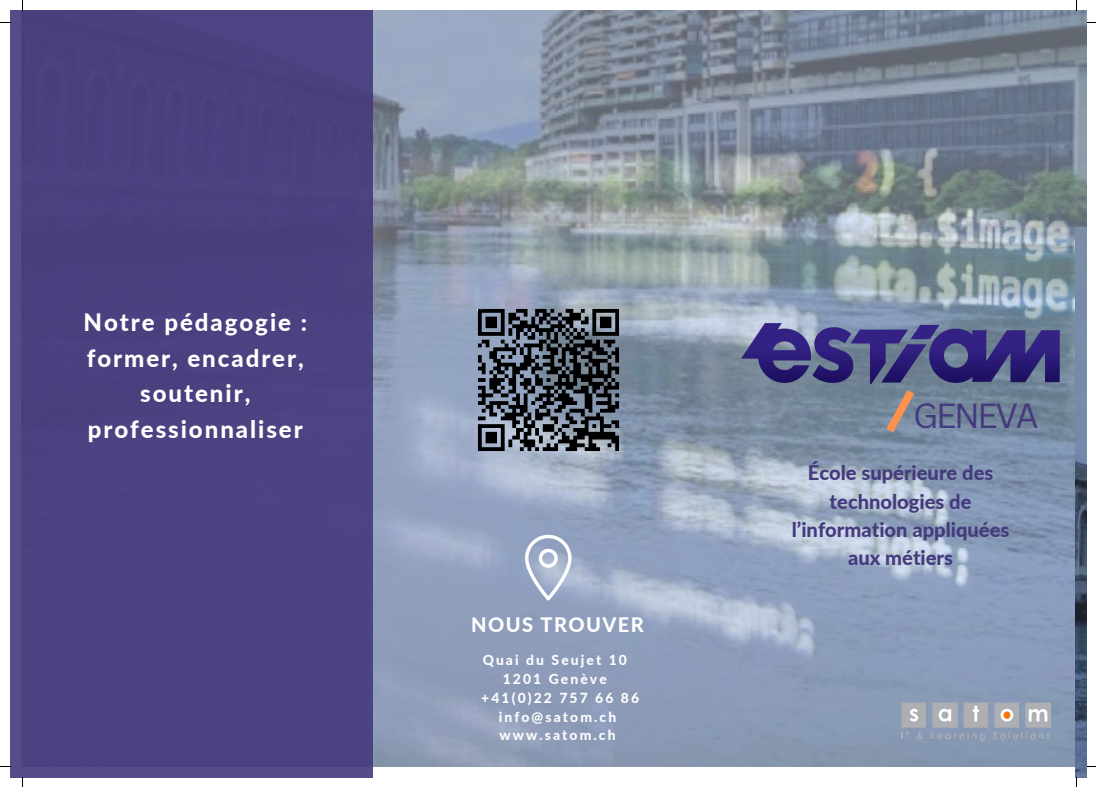
<style>
.page{position:relative;width:1096px;height:787px;background:#fff}
.page>*{position:absolute;margin:0;border:0;box-sizing:border-box;transform-origin:0 0}
.t1{font:34px "Canva Sans";letter-spacing:-.07em;color:#453a7d}
.t2{font:800 24px/35.6px "Lato";letter-spacing:.08em;color:#fff;text-align:center}
.t3{font:800 20.12px/28.1px "Lato";color:#453a7d;text-align:center}
.t4{font:800 20px "Lato";letter-spacing:.07em;color:#fefefe}
.t5{font:800 13.88px "Lato";letter-spacing:.15em;color:#fefefe}
</style>
<div class="page">
<img style="left:372px;top:10px;width:714px;height:756px">
<div style="left:10px;top:10px;width:362px;height:768px;background:#4b4281"></div>
<img style="left:1075px;top:228px;width:11px;height:550px">
<img style="left:741px;top:324px;width:317px;height:60px">
<svg style="left:879px;top:382px;width:41px;height:59px;background:#878891"></svg>
<img style="left:886px;top:633px;width:179px;height:134px">
<svg style="left:525px;top:535px;width:46px;height:65px"></svg>
<img style="left:477px;top:309px;width:142px;height:142px">
<p class="t2" style="left:84px;top:304px;width:225px">Notre pédagogie : former, encadrer, soutenir, professionnaliser</p>
<p class="t4" style="left:471px;top:612px;width:174px">NOUS TROUVER</p>
<p class="t5" style="left:482px;top:652px;width:146px">Quai du Seujet 10</p>
<p class="t5" style="left:502px;top:670px;width:105px">1201 Genève</p>
<p class="t5" style="left:481px;top:689px;width:159px">+41(0)22 757 66 86</p>
<p class="t5" style="left:498px;top:708px;width:119px">info@satom.ch</p>
<p class="t5" style="left:499px;top:727px;width:118px">www.satom.ch</p>
<h1 class="t1" style="left:913px;top:391px;width:127px">GENEVA</h1>
<p class="t3" style="left:791px;top:458px;width:219px">École supérieure des technologies de l’information appliquées aux métiers</p>
</div>
